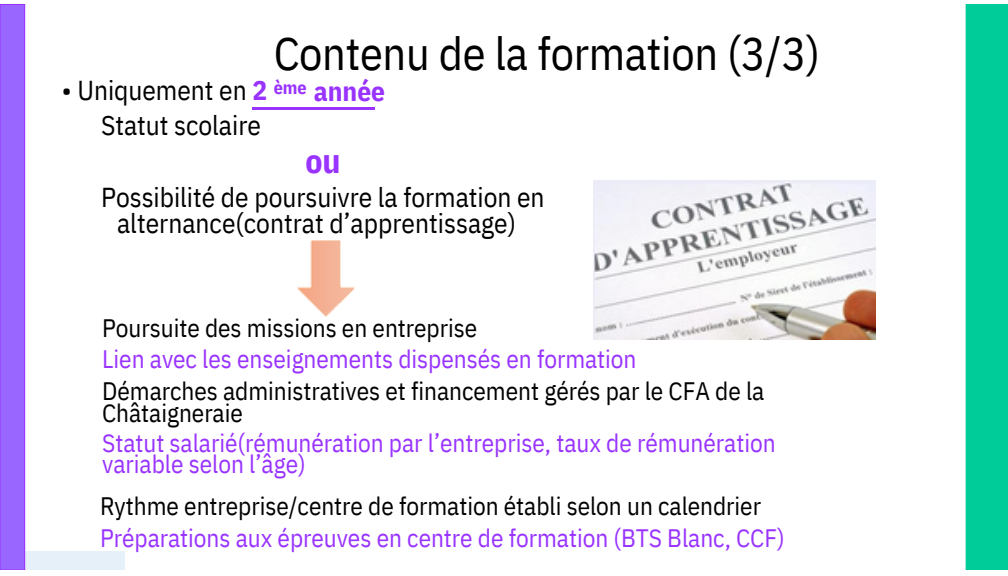
<style>
.page{position:relative;width:1008px;height:576px;background:#fff}
.page>*{position:absolute;margin:0;border:0;box-sizing:border-box;transform-origin:0 0}
.t1{font:46.4px "IBM Plex Sans Cond";letter-spacing:-.005em;color:#000}
.t2{font:700 33.6px "IBM Plex Sans Cond";color:#93f}
.t3{font:27.2px "IBM Plex Sans Cond";color:#000}
.t4{font:700 27.2px "IBM Plex Sans Cond";color:#93f}
.t5{font:25.2px/21.2px "IBM Plex Sans Cond";color:#93f}
.t6{font:25.2px/22px "IBM Plex Sans Cond";color:#000}
.t7{font:700 18px "IBM Plex Sans Cond";color:#93f}
.s1{font-weight:700;color:#93f}
</style>
<div class="page">
<div style="left:0;top:551px;width:124px;height:19px;background:#e6f0f9"></div>
<div style="left:0;top:4px;width:25px;height:566px;background:#96f"></div>
<div style="left:0;top:4px;width:25px;height:567px;border:1px solid #93f"></div>
<hr style="left:252px;top:107px;width:123px;height:3px;background:#93f">
<img style="left:297px;top:240px;width:58px;height:77px">
<div style="left:966px;top:4px;width:42px;height:566px;background:#0c9"></div>
<img style="left:593px;top:181px;width:282px;height:159px">
<h1 class="t1" style="left:274px;top:23px;width:548px">Contenu de la formation (3/3)</h1>
<p class="t7" style="left:274px;top:75px;width:35px">ème</p>
<p class="t3" style="left:62px;top:72px;width:207px">• Uniquement en <span class="s1">2</span></p>
<p class="t4" style="left:314px;top:73px;width:73px">année</p>
<p class="t3" style="left:101px;top:107px;width:161px">Statut scolaire</p>
<h2 class="t2" style="left:305px;top:139px;width:37px">ou</h2>
<p class="t3" style="left:101px;top:179px;width:445px">Possibilité de poursuivre la formation en</p>
<p class="t3" style="left:117px;top:205px;width:401px">alternance(contrat d’apprentissage)</p>
<p class="t6" style="left:102px;top:316px;width:377px">Poursuite des missions en entreprise</p>
<p class="t5" style="left:102px;top:348px;width:536px">Lien avec les enseignements dispensés en formation</p>
<p class="t6" style="left:102px;top:379px;width:664px">Démarches administratives et financement gérés par le CFA de la<br>Châtaigneraie</p>
<p class="t5" style="left:102px;top:432px;width:675px">Statut salarié(rémunération par l’entreprise, taux de rémunération variable selon l’âge)</p>
<p class="t6" style="left:100px;top:495px;width:663px">Rythme entreprise/centre de formation établi selon un calendrier</p>
<p class="t5" style="left:100px;top:526px;width:686px">Préparations aux épreuves en centre de formation (BTS Blanc, CCF)</p>
</div>
